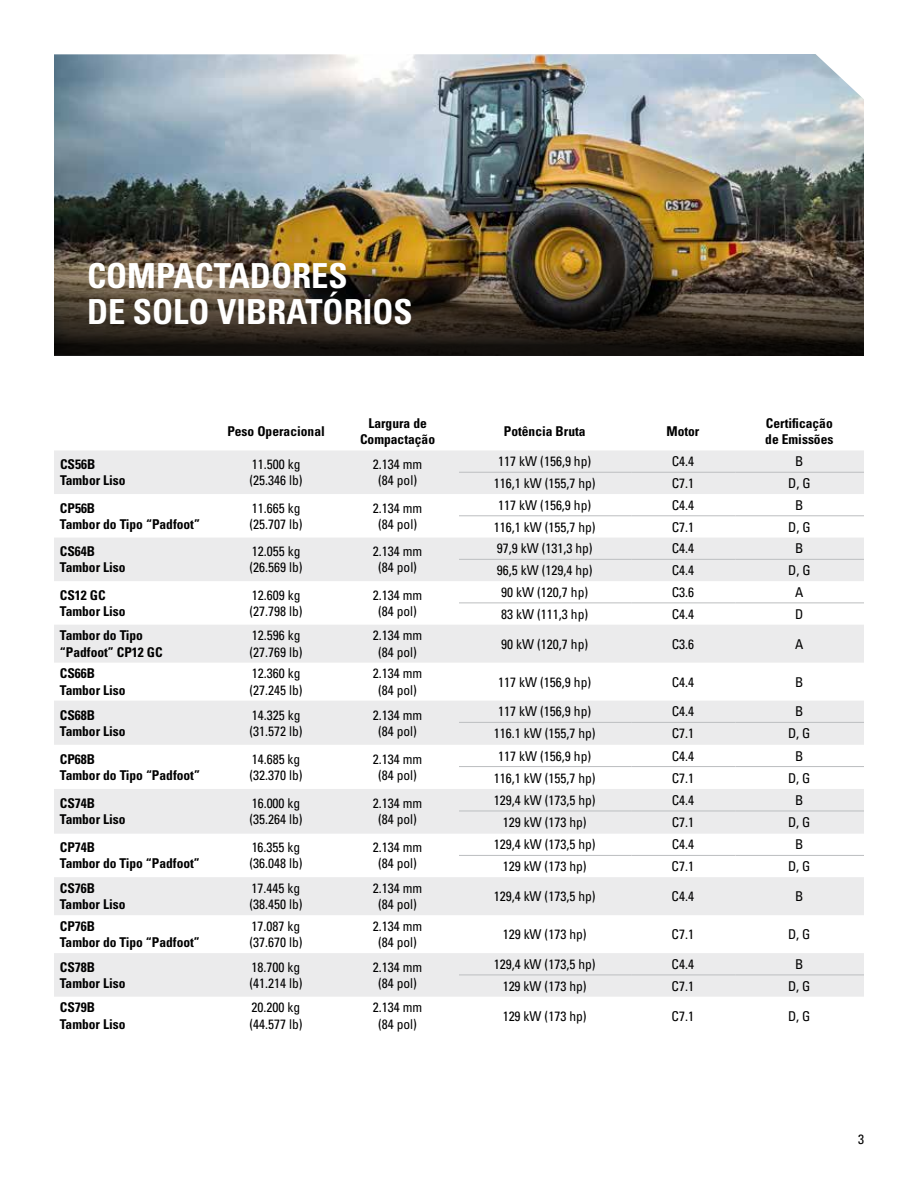
<style>
.page{position:relative;width:918px;height:1188px;background:#fff}
.page>*{position:absolute;margin:0;border:0;box-sizing:border-box;transform-origin:0 0}
.t1{font:700 condensed 34.5px/36px "Univers LT Std";color:#fff}
.t2{font:condensed 13.5px/16.2px "Univers LT Std";color:#000}
.t3{font:700 condensed 13.5px/16.2px "Univers LT Std";color:#000}
</style>
<div class="page">
<svg style="left:54px;top:450px;width:810px;height:547px;fill:#ebebec"></svg>
<hr style="left:459px;top:472px;width:172px;height:1px;background:#bcbec0">
<hr style="left:631px;top:472px;width:104px;height:1px;background:#bcbec0">
<hr style="left:735px;top:472px;width:129px;height:1px;background:#bcbec0">
<hr style="left:459px;top:975px;width:172px;height:1px;background:#bcbec0">
<hr style="left:631px;top:975px;width:104px;height:1px;background:#bcbec0">
<hr style="left:735px;top:975px;width:129px;height:1px;background:#bcbec0">
<hr style="left:459px;top:855px;width:172px;height:1px;background:#bcbec0">
<hr style="left:631px;top:855px;width:104px;height:1px;background:#bcbec0">
<hr style="left:735px;top:855px;width:129px;height:1px;background:#bcbec0">
<hr style="left:459px;top:811px;width:172px;height:1px;background:#bcbec0">
<hr style="left:631px;top:811px;width:104px;height:1px;background:#bcbec0">
<hr style="left:735px;top:811px;width:129px;height:1px;background:#bcbec0">
<hr style="left:459px;top:766px;width:172px;height:1px;background:#bcbec0">
<hr style="left:631px;top:766px;width:104px;height:1px;background:#bcbec0">
<hr style="left:735px;top:766px;width:129px;height:1px;background:#bcbec0">
<hr style="left:459px;top:722px;width:172px;height:1px;background:#bcbec0">
<hr style="left:631px;top:722px;width:104px;height:1px;background:#bcbec0">
<hr style="left:735px;top:722px;width:129px;height:1px;background:#bcbec0">
<hr style="left:459px;top:603px;width:172px;height:1px;background:#bcbec0">
<hr style="left:631px;top:603px;width:104px;height:1px;background:#bcbec0">
<hr style="left:735px;top:603px;width:129px;height:1px;background:#bcbec0">
<hr style="left:459px;top:559px;width:172px;height:1px;background:#bcbec0">
<hr style="left:631px;top:559px;width:104px;height:1px;background:#bcbec0">
<hr style="left:735px;top:559px;width:129px;height:1px;background:#bcbec0">
<hr style="left:459px;top:516px;width:172px;height:1px;background:#bcbec0">
<hr style="left:631px;top:516px;width:104px;height:1px;background:#bcbec0">
<hr style="left:735px;top:516px;width:129px;height:1px;background:#bcbec0">
<img style="left:54px;top:54px;width:810px;height:66px">
<img style="left:54px;top:120px;width:810px;height:236px">
<h1 class="t1" style="left:87px;top:258px;width:327px">COMPACTADORES<br>DE SOLO VIBRATÓRIOS</h1>
<p class="t3" style="left:227px;top:423px;width:99px">Peso Operacional</p>
<p class="t3" style="left:360px;top:415px;width:77px;text-align:center">Largura de<br>Compactação</p>
<p class="t3" style="left:504px;top:423px;width:83px">Potência Bruta</p>
<p class="t3" style="left:666px;top:423px;width:34px">Motor</p>
<p class="t3" style="left:765px;top:415px;width:70px">Certificação de Emissões</p>
<p class="t3" style="left:60px;top:456px;width:67px">CS56B<br>Tambor Liso</p>
<p class="t2" style="left:250px;top:456px;width:55px">11.500 kg (25.346 lb)</p>
<p class="t2" style="left:373px;top:456px;width:51px;text-align:center">2.134 mm (84 pol)</p>
<p class="t2" style="left:498px;top:453px;width:94px">117 kW (156,9 hp)</p>
<p class="t2" style="left:672px;top:453px;width:24px">C4.4</p>
<p class="t2" style="left:795px;top:453px;width:10px">B</p>
<p class="t2" style="left:494px;top:475px;width:103px">116,1 kW (155,7 hp)</p>
<p class="t2" style="left:672px;top:475px;width:24px">C7.1</p>
<p class="t2" style="left:788px;top:475px;width:24px">D, G</p>
<p class="t3" style="left:60px;top:500px;width:142px">CP56B<br>Tambor do Tipo “Padfoot”</p>
<p class="t2" style="left:249px;top:499px;width:55px">11.665 kg (25.707 lb)</p>
<p class="t2" style="left:373px;top:499px;width:51px;text-align:center">2.134 mm (84 pol)</p>
<p class="t2" style="left:498px;top:497px;width:94px">117 kW (156,9 hp)</p>
<p class="t2" style="left:672px;top:497px;width:24px">C4.4</p>
<p class="t2" style="left:795px;top:497px;width:10px">B</p>
<p class="t2" style="left:494px;top:518px;width:103px">116,1 kW (155,7 hp)</p>
<p class="t2" style="left:672px;top:518px;width:24px">C7.1</p>
<p class="t2" style="left:788px;top:518px;width:24px">D, G</p>
<p class="t3" style="left:60px;top:543px;width:67px">CS64B<br>Tambor Liso</p>
<p class="t2" style="left:249px;top:543px;width:55px">12.055 kg (26.569 lb)</p>
<p class="t2" style="left:373px;top:543px;width:51px;text-align:center">2.134 mm (84 pol)</p>
<p class="t2" style="left:497px;top:540px;width:97px">97,9 kW (131,3 hp)</p>
<p class="t2" style="left:672px;top:540px;width:24px">C4.4</p>
<p class="t2" style="left:795px;top:540px;width:10px">B</p>
<p class="t2" style="left:497px;top:562px;width:97px">96,5 kW (129,4 hp)</p>
<p class="t2" style="left:672px;top:562px;width:24px">C4.4</p>
<p class="t2" style="left:788px;top:562px;width:24px">D, G</p>
<p class="t3" style="left:60px;top:587px;width:67px">CS12 GC<br>Tambor Liso</p>
<p class="t2" style="left:249px;top:587px;width:55px">12.609 kg (27.798 lb)</p>
<p class="t2" style="left:373px;top:587px;width:51px;text-align:center">2.134 mm (84 pol)</p>
<p class="t2" style="left:501px;top:584px;width:88px">90 kW (120,7 hp)</p>
<p class="t2" style="left:672px;top:584px;width:24px">C3.6</p>
<p class="t2" style="left:795px;top:584px;width:10px">A</p>
<p class="t2" style="left:501px;top:606px;width:88px">83 kW (111,3 hp)</p>
<p class="t2" style="left:672px;top:606px;width:24px">C4.4</p>
<p class="t2" style="left:795px;top:606px;width:10px">D</p>
<p class="t3" style="left:60px;top:627px;width:104px">Tambor do Tipo “Padfoot” CP12 GC</p>
<p class="t2" style="left:249px;top:627px;width:55px">12.596 kg (27.769 lb)</p>
<p class="t2" style="left:373px;top:627px;width:51px;text-align:center">2.134 mm (84 pol)</p>
<p class="t2" style="left:501px;top:635px;width:88px">90 kW (120,7 hp)</p>
<p class="t2" style="left:672px;top:635px;width:24px">C3.6</p>
<p class="t2" style="left:795px;top:635px;width:10px">A</p>
<p class="t3" style="left:60px;top:665px;width:67px">CS66B<br>Tambor Liso</p>
<p class="t2" style="left:249px;top:665px;width:55px">12.360 kg (27.245 lb)</p>
<p class="t2" style="left:373px;top:665px;width:51px;text-align:center">2.134 mm (84 pol)</p>
<p class="t2" style="left:498px;top:673px;width:94px">117 kW (156,9 hp)</p>
<p class="t2" style="left:672px;top:673px;width:24px">C4.4</p>
<p class="t2" style="left:795px;top:673px;width:10px">B</p>
<p class="t3" style="left:60px;top:707px;width:67px">CS68B<br>Tambor Liso</p>
<p class="t2" style="left:249px;top:706px;width:55px">14.325 kg (31.572 lb)</p>
<p class="t2" style="left:373px;top:706px;width:51px;text-align:center">2.134 mm (84 pol)</p>
<p class="t2" style="left:498px;top:703px;width:94px">117 kW (156,9 hp)</p>
<p class="t2" style="left:672px;top:703px;width:24px">C4.4</p>
<p class="t2" style="left:795px;top:703px;width:10px">B</p>
<p class="t2" style="left:494px;top:725px;width:103px">116.1 kW (155,7 hp)</p>
<p class="t2" style="left:672px;top:725px;width:24px">C7.1</p>
<p class="t2" style="left:788px;top:725px;width:24px">D, G</p>
<p class="t3" style="left:60px;top:751px;width:142px">CP68B<br>Tambor do Tipo “Padfoot”</p>
<p class="t2" style="left:249px;top:751px;width:55px">14.685 kg (32.370 lb)</p>
<p class="t2" style="left:373px;top:751px;width:51px;text-align:center">2.134 mm (84 pol)</p>
<p class="t2" style="left:498px;top:747px;width:94px">117 kW (156,9 hp)</p>
<p class="t2" style="left:672px;top:747px;width:24px">C4.4</p>
<p class="t2" style="left:795px;top:747px;width:10px">B</p>
<p class="t2" style="left:494px;top:770px;width:103px">116,1 kW (155,7 hp)</p>
<p class="t2" style="left:672px;top:770px;width:24px">C7.1</p>
<p class="t2" style="left:788px;top:770px;width:24px">D, G</p>
<p class="t3" style="left:60px;top:795px;width:67px">CS74B<br>Tambor Liso</p>
<p class="t2" style="left:249px;top:795px;width:55px">16.000 kg (35.264 lb)</p>
<p class="t2" style="left:373px;top:795px;width:51px;text-align:center">2.134 mm (84 pol)</p>
<p class="t2" style="left:494px;top:792px;width:103px">129,4 kW (173,5 hp)</p>
<p class="t2" style="left:672px;top:792px;width:24px">C4.4</p>
<p class="t2" style="left:795px;top:792px;width:10px">B</p>
<p class="t2" style="left:503px;top:814px;width:85px">129 kW (173 hp)</p>
<p class="t2" style="left:672px;top:814px;width:24px">C7.1</p>
<p class="t2" style="left:788px;top:814px;width:24px">D, G</p>
<p class="t3" style="left:60px;top:839px;width:142px">CP74B<br>Tambor do Tipo “Padfoot”</p>
<p class="t2" style="left:249px;top:839px;width:55px">16.355 kg (36.048 lb)</p>
<p class="t2" style="left:373px;top:839px;width:51px;text-align:center">2.134 mm (84 pol)</p>
<p class="t2" style="left:494px;top:836px;width:103px">129,4 kW (173,5 hp)</p>
<p class="t2" style="left:672px;top:836px;width:24px">C4.4</p>
<p class="t2" style="left:795px;top:836px;width:10px">B</p>
<p class="t2" style="left:503px;top:858px;width:85px">129 kW (173 hp)</p>
<p class="t2" style="left:672px;top:858px;width:24px">C7.1</p>
<p class="t2" style="left:788px;top:858px;width:24px">D, G</p>
<p class="t3" style="left:60px;top:880px;width:67px">CS76B<br>Tambor Liso</p>
<p class="t2" style="left:249px;top:880px;width:55px">17.445 kg (38.450 lb)</p>
<p class="t2" style="left:373px;top:880px;width:51px;text-align:center">2.134 mm (84 pol)</p>
<p class="t2" style="left:494px;top:888px;width:103px">129,4 kW (173,5 hp)</p>
<p class="t2" style="left:672px;top:888px;width:24px">C4.4</p>
<p class="t2" style="left:795px;top:888px;width:10px">B</p>
<p class="t3" style="left:60px;top:918px;width:142px">CP76B<br>Tambor do Tipo “Padfoot”</p>
<p class="t2" style="left:249px;top:918px;width:55px">17.087 kg (37.670 lb)</p>
<p class="t2" style="left:373px;top:918px;width:51px;text-align:center">2.134 mm (84 pol)</p>
<p class="t2" style="left:503px;top:926px;width:85px">129 kW (173 hp)</p>
<p class="t2" style="left:672px;top:926px;width:24px">C7.1</p>
<p class="t2" style="left:788px;top:926px;width:24px">D, G</p>
<p class="t3" style="left:60px;top:959px;width:67px">CS78B<br>Tambor Liso</p>
<p class="t2" style="left:249px;top:959px;width:55px">18.700 kg (41.214 lb)</p>
<p class="t2" style="left:373px;top:959px;width:51px;text-align:center">2.134 mm (84 pol)</p>
<p class="t2" style="left:494px;top:956px;width:103px">129,4 kW (173,5 hp)</p>
<p class="t2" style="left:672px;top:956px;width:24px">C4.4</p>
<p class="t2" style="left:795px;top:956px;width:10px">B</p>
<p class="t2" style="left:503px;top:978px;width:85px">129 kW (173 hp)</p>
<p class="t2" style="left:672px;top:978px;width:24px">C7.1</p>
<p class="t2" style="left:788px;top:978px;width:24px">D, G</p>
<p class="t3" style="left:60px;top:1000px;width:67px">CS79B<br>Tambor Liso</p>
<p class="t2" style="left:249px;top:999px;width:55px">20.200 kg (44.577 lb)</p>
<p class="t2" style="left:373px;top:999px;width:51px;text-align:center">2.134 mm (84 pol)</p>
<p class="t2" style="left:503px;top:1008px;width:85px">129 kW (173 hp)</p>
<p class="t2" style="left:672px;top:1008px;width:24px">C7.1</p>
<p class="t2" style="left:788px;top:1008px;width:24px">D, G</p>
<p class="t2" style="left:858px;top:1131px;width:7px">3</p>
</div>
